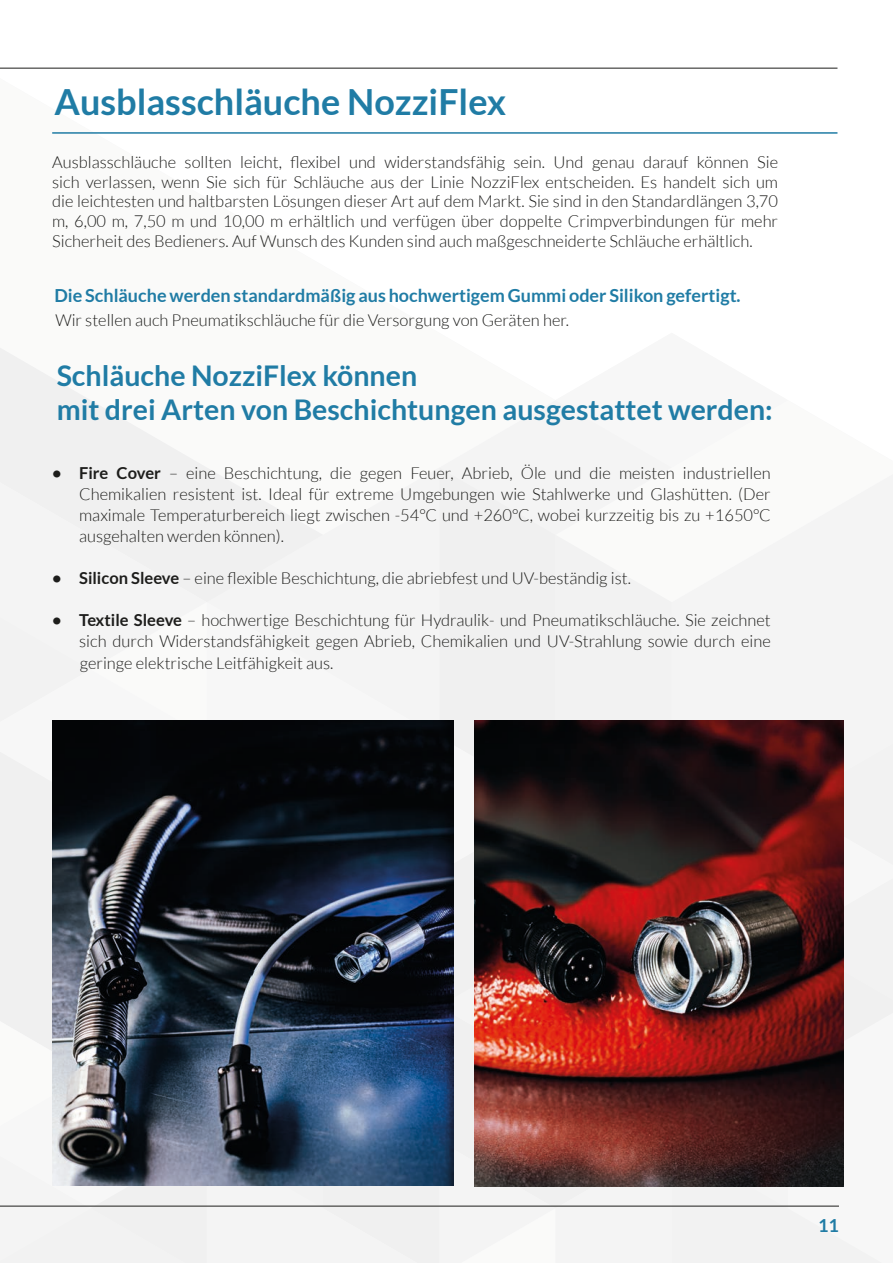
<style>
.page{position:relative;width:893px;height:1263px;background:#fff}
.page>*{position:absolute;margin:0;border:0;box-sizing:border-box;transform-origin:0 0}
.t1{font:700 36px "Lato";color:#207ca5}
.t2{font:700 28.5px "Lato";color:#207ca5}
.t3{font:700 18px "Lato";color:#207ca5}
.t4{font:300 16.5px/19.8px "Lato";color:#1d1d1b;text-align:justify}
.s1{font-weight:700}
</style>
<div class="page">
<div style="left:0;top:348px;width:893px;height:915px;background:#f4f4f4"></div>
<img style="left:52px;top:721px;width:402px;height:465px">
<img style="left:474px;top:721px;width:369px;height:465px">
<hr style="left:52px;top:132px;width:785px;height:2px;background:#207ca5">
<hr style="left:0;top:68px;width:837px;height:1px;background:#1d1d1b">
<hr style="left:0;top:1206px;width:839px;height:1px;background:#1d1d1b">
<p class="t1" style="left:54px;top:81px;width:453px">Ausblasschläuche NozziFlex</p>
<p class="t4" style="left:52px;top:152px;width:727px">Ausblasschläuche sollten leicht, flexibel und widerstandsfähig sein. Und genau darauf können Sie sich verlassen, wenn Sie sich für Schläuche aus der Linie NozziFlex entscheiden. Es handelt sich um die leichtesten und haltbarsten Lösungen dieser Art auf dem Markt. Sie sind in den Standardlängen 3,70 m, 6,00 m, 7,50 m und 10,00 m erhältlich und verfügen über doppelte Crimpverbindungen für mehr Sicherheit des Bedieners. Auf Wunsch des Kunden sind auch maßgeschneiderte Schläuche erhältlich.</p>
<p class="t3" style="left:54px;top:285px;width:688px">Die Schläuche werden standardmäßig aus hochwertigem Gummi oder Silikon gefertigt.</p>
<p class="t4" style="left:55px;top:310px;width:515px">Wir stellen auch Pneumatikschläuche für die Versorgung von Geräten her.</p>
<p class="t2" style="left:57px;top:359px;width:362px">Schläuche NozziFlex können</p>
<p class="t2" style="left:57px;top:393px;width:718px">mit drei Arten von Beschichtungen ausgestattet werden:</p>
<p class="t4" style="left:79px;top:463px;width:693px;line-height:21px;text-indent:-27px"><span class="s1">• Fire Cover</span> – eine Beschichtung, die gegen Feuer, Abrieb, Öle und die meisten industriellen Chemikalien resistent ist. Ideal für extreme Umgebungen wie Stahlwerke und Glashütten. (Der maximale Temperaturbereich liegt zwischen -54°C und +260°C, wobei kurzzeitig bis zu +1650°C ausgehalten werden können).</p>
<p class="t4" style="left:52px;top:568px;width:580px"><span class="s1">• Silicon Sleeve</span> – eine flexible Beschichtung, die abriebfest und UV-beständig ist.</p>
<p class="t4" style="left:52px;top:610px;width:720px;line-height:21px;text-align:right"><span class="s1">• Textile Sleeve</span> – hochwertige Beschichtung für Hydraulik- und Pneumatikschläuche. Sie zeichnet sich durch Widerstandsfähigkeit gegen Abrieb, Chemikalien und UV-Strahlung sowie durch eine</p>
<p class="t4" style="left:80px;top:653px;width:255px">geringe elektrische Leitfähigkeit aus.</p>
<p class="t3" style="left:818px;top:1215px;width:22px">11</p>
</div>
